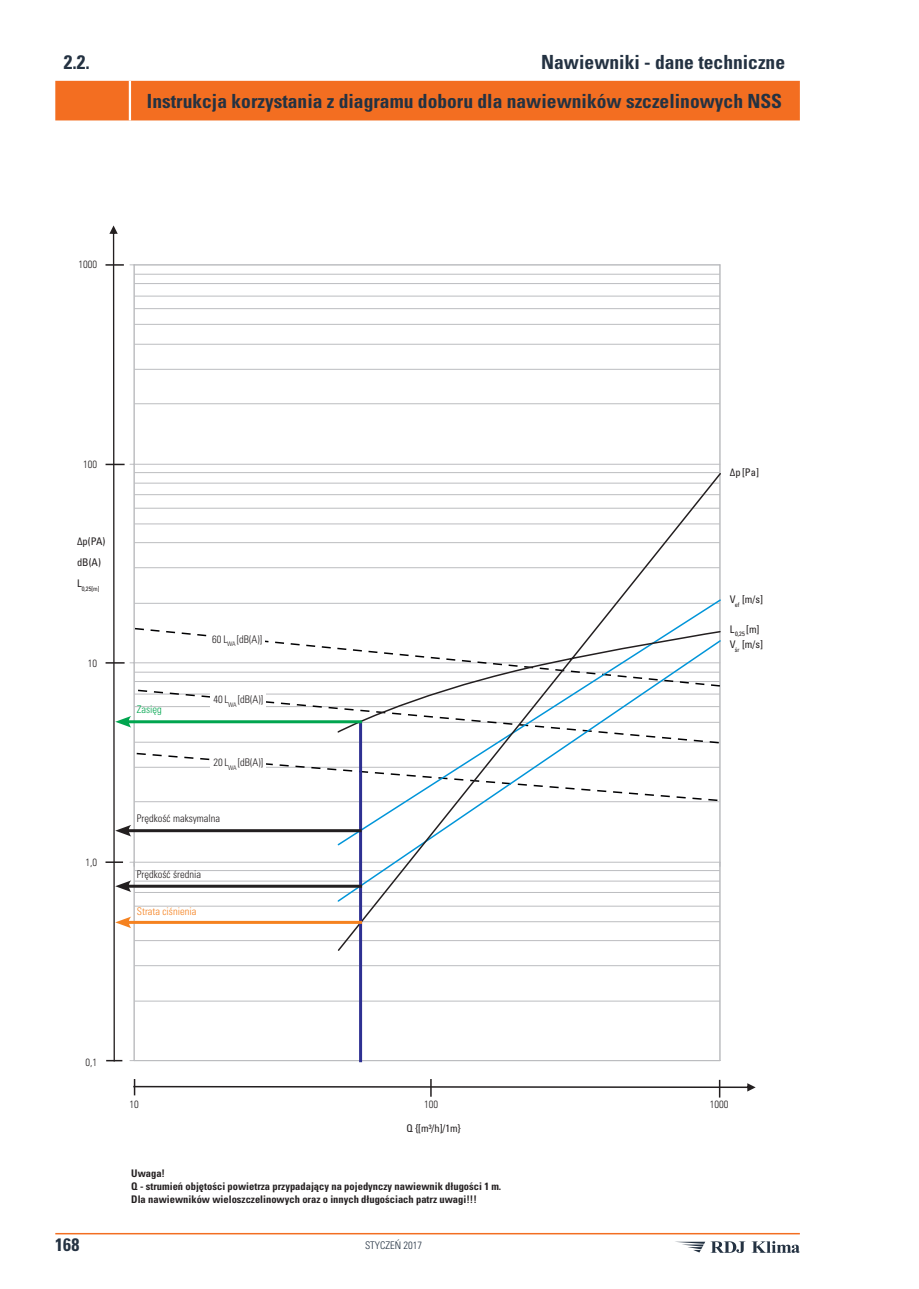
<style>
.page{position:relative;width:919px;height:1289px;background:#fff}
.page>*{position:absolute;margin:0;border:0;box-sizing:border-box;transform-origin:0 0}
.podtytuł{font:700 condensed 19.5px "Univers Pl LT";color:#243242}
.podtytuł-black-right{font:700 condensed 19.5px "Univers Pl LT";color:#243242}
.podtytuł-black-left{font:700 condensed 19.5px "Univers Pl LT";color:#243242}
.t1{font:700 condensed 18px "Univers Pl LT";color:#243242}
.tekst-wykres{font:700 condensed 10.5px "Univers Pl LT";color:#231f20}
.tekst-wykres-2{font:300 condensed 10.5px "Univers Pl LT";color:#231f20}
.tekst-wykres-jednost{font:condensed 10.5px "Univers Pl LT";color:#231f20}
.tekst-wykres-3{font:300 condensed 10.5px "Univers Pl LT";color:#f58220}
.t2{font:300 condensed 10.5px "Univers Pl LT";color:#243242}
.tekst-wykres-4{font:300 condensed 10.5px "Univers Pl LT";color:#00a54f}
.t3{font:condensed 6.3px "Univers Pl LT";color:#231f20}
</style>
<div class="page">
<svg style="left:133px;top:1079px;width:622px;height:18px"></svg>
<hr style="left:359px;top:721px;width:3px;height:341px;background:#2e3092">
<svg style="left:105px;top:225px;width:616px;height:836px"></svg>
<hr style="left:55px;top:1232px;width:744px;height:2px;background:#f36e21">
<svg style="left:675px;top:1241px;width:124px;height:11px"></svg>
<div style="left:55px;top:80px;width:744px;height:40px;background:#f36e21"></div>
<hr style="left:129px;top:81px;width:2px;height:39px;background:#fff">
<p class="podtytuł-black-left" style="left:64px;top:50px;width:27px">2.2.</p>
<p class="podtytuł-black-right" style="left:541px;top:50px;width:245px">Nawiewniki - dane techniczne</p>
<p class="podtytuł" style="left:147px;top:89px;width:636px">Instrukcja korzystania z diagramu doboru dla nawiewników szczelinowych NSS</p>
<p class="tekst-wykres-2" style="left:78px;top:258px;width:20px">1000</p>
<p class="tekst-wykres-2" style="left:83px;top:457px;width:15px">100</p>
<p class="tekst-wykres-jednost" style="left:77px;top:534px;width:30px">∆p(PA)</p>
<p class="tekst-wykres-jednost" style="left:77px;top:555px;width:25px">dB(A)</p>
<p class="t3" style="left:77px;top:584px;width:24px"><sup>L</sup>0,25[m]</p>
<p class="tekst-wykres-2" style="left:88px;top:657px;width:11px">10</p>
<p class="tekst-wykres-2" style="left:85px;top:856px;width:13px">1,0</p>
<p class="tekst-wykres-4" style="left:137px;top:702px;width:27px">Zasięg</p>
<p class="tekst-wykres-2" style="left:212px;top:632px;width:51px">60 L<sub>WA</sub> [dB(A)]</p>
<p class="tekst-wykres-2" style="left:213px;top:693px;width:51px">40 L<sub>WA</sub> [dB(A)]</p>
<p class="tekst-wykres-2" style="left:213px;top:756px;width:51px">20 L<sub>WA</sub> [dB(A)]</p>
<p class="tekst-wykres-2" style="left:137px;top:812px;width:85px">Prędkość maksymalna</p>
<p class="tekst-wykres-2" style="left:137px;top:868px;width:66px">Prędkość średnia</p>
<p class="tekst-wykres-3" style="left:137px;top:904px;width:61px">Strata ciśnienia</p>
<p class="tekst-wykres-jednost" style="left:729px;top:466px;width:31px">∆p[Pa]</p>
<p class="tekst-wykres-jednost" style="left:729px;top:592px;width:35px">V<sub>ef</sub> [m/s]</p>
<p class="tekst-wykres-jednost" style="left:729px;top:622px;width:31px">L<sub>0,25</sub> [m]</p>
<p class="tekst-wykres-jednost" style="left:729px;top:638px;width:35px">V<sub>śr</sub> [m/s]</p>
<p class="tekst-wykres-2" style="left:85px;top:1055px;width:13px">0,1</p>
<p class="tekst-wykres-2" style="left:129px;top:1097px;width:11px">10</p>
<p class="tekst-wykres-2" style="left:424px;top:1097px;width:15px">100</p>
<p class="tekst-wykres-2" style="left:709px;top:1097px;width:20px">1000</p>
<p class="tekst-wykres-jednost" style="left:406px;top:1121px;width:56px">Q {[m³/h]/1m}</p>
<p class="tekst-wykres" style="left:131px;top:1167px;width:35px">Uwaga!</p>
<p class="tekst-wykres" style="left:131px;top:1179px;width:371px">Q - strumień objętości powietrza przypadający na pojedynczy nawiewnik długości 1 m.</p>
<p class="tekst-wykres" style="left:131px;top:1192px;width:347px">Dla nawiewników wieloszczelinowych oraz o innych długościach patrz uwagi!!!</p>
<p class="t1" style="left:55px;top:1233px;width:25px">168</p>
<p class="t2" style="left:365px;top:1238px;width:59px">STYCZEŃ 2017</p>
</div>
